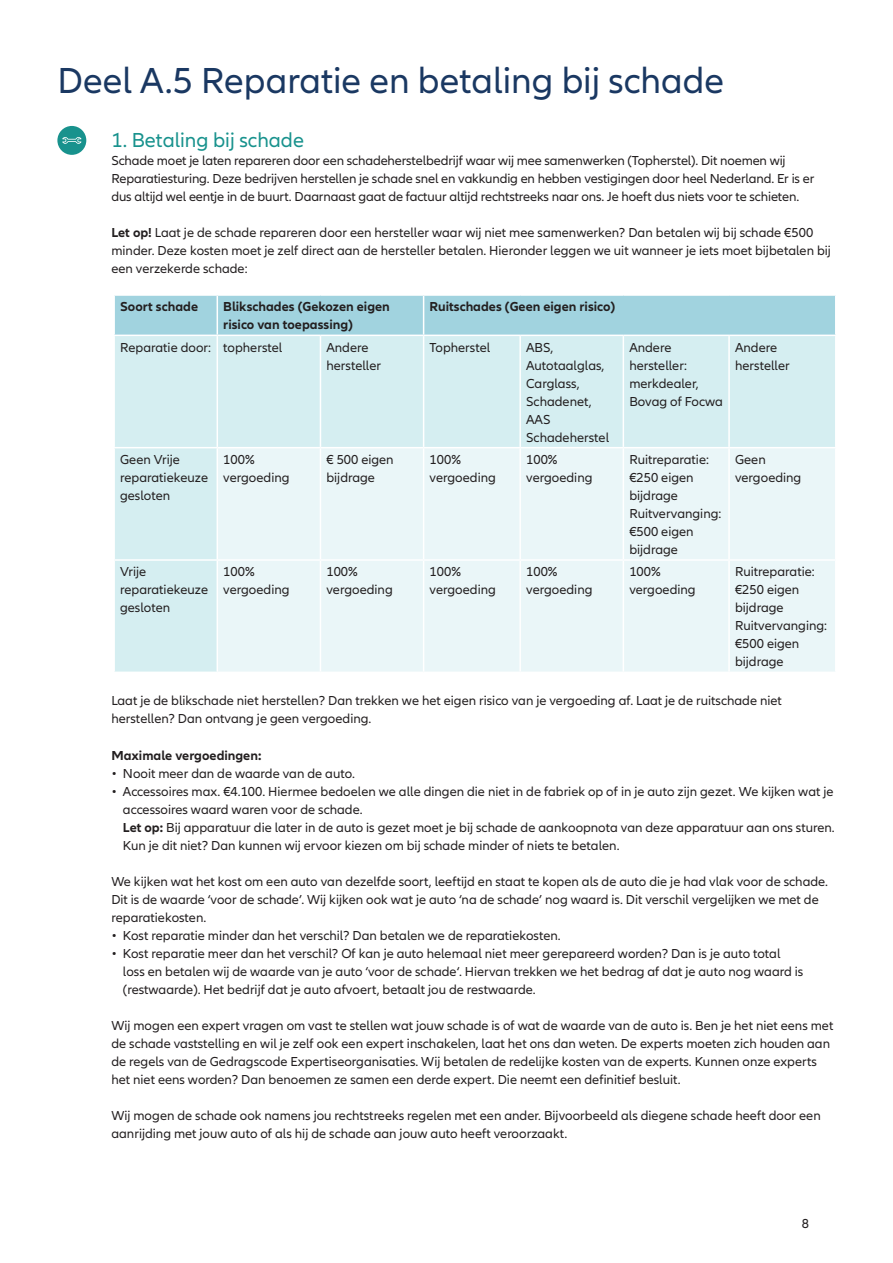
<style>
.page{position:relative;width:893px;height:1263px;background:#fff}
.page>*{position:absolute;margin:0;border:0;box-sizing:border-box;transform-origin:0 0}
.t1{font:37.5px "Allianz Neo";color:#1a3862}
.t2{font:21px "Allianz Neo";color:#18928d}
.t3{font:13.5px/18px "Allianz Neo";color:#231f20}
.t4{font:700 13.5px/18px "Allianz Neo";color:#231f20}
.s1{font-weight:700}
</style>
<div class="page">
<div style="left:57px;top:126px;width:29px;height:29px;background:#18928d;border-radius:50%"></div>
<svg style="left:62px;top:137px;width:19px;height:7px"></svg>
<div style="left:115px;top:296px;width:720px;height:39px;background:#a1d3df"></div>
<div style="left:115px;top:336px;width:720px;height:335px;background:#d5eef1"></div>
<div style="left:218px;top:448px;width:617px;height:223px;background:#eaf6f8"></div>
<hr style="left:217px;top:296px;width:1px;height:39px;background:#fff">
<hr style="left:423px;top:296px;width:1px;height:39px;background:#fff">
<hr style="left:217px;top:336px;width:1px;height:111px;background:#fff">
<hr style="left:320px;top:336px;width:1px;height:111px;background:#fff">
<hr style="left:423px;top:336px;width:1px;height:111px;background:#fff">
<hr style="left:519px;top:336px;width:2px;height:111px;background:#fff">
<hr style="left:623px;top:336px;width:1px;height:111px;background:#fff">
<hr style="left:728px;top:336px;width:2px;height:111px;background:#fff">
<hr style="left:113px;top:447px;width:104px;height:1px;background:#fff">
<hr style="left:217px;top:447px;width:103px;height:1px;background:#fff">
<hr style="left:217px;top:448px;width:1px;height:111px;background:#fff">
<hr style="left:320px;top:447px;width:104px;height:1px;background:#fff">
<hr style="left:320px;top:448px;width:1px;height:111px;background:#fff">
<hr style="left:424px;top:447px;width:96px;height:1px;background:#fff">
<hr style="left:423px;top:448px;width:1px;height:111px;background:#fff">
<hr style="left:520px;top:447px;width:103px;height:1px;background:#fff">
<hr style="left:519px;top:448px;width:2px;height:111px;background:#fff">
<hr style="left:623px;top:447px;width:106px;height:1px;background:#fff">
<hr style="left:623px;top:448px;width:1px;height:111px;background:#fff">
<hr style="left:729px;top:447px;width:107px;height:1px;background:#fff">
<hr style="left:728px;top:448px;width:2px;height:111px;background:#fff">
<hr style="left:113px;top:559px;width:104px;height:2px;background:#fff">
<hr style="left:217px;top:559px;width:103px;height:2px;background:#fff">
<hr style="left:217px;top:561px;width:1px;height:110px;background:#fff">
<hr style="left:320px;top:559px;width:104px;height:2px;background:#fff">
<hr style="left:320px;top:561px;width:1px;height:110px;background:#fff">
<hr style="left:424px;top:559px;width:96px;height:2px;background:#fff">
<hr style="left:423px;top:561px;width:1px;height:110px;background:#fff">
<hr style="left:520px;top:559px;width:103px;height:2px;background:#fff">
<hr style="left:519px;top:561px;width:2px;height:110px;background:#fff">
<hr style="left:623px;top:559px;width:106px;height:2px;background:#fff">
<hr style="left:623px;top:561px;width:1px;height:110px;background:#fff">
<hr style="left:729px;top:559px;width:107px;height:2px;background:#fff">
<hr style="left:728px;top:561px;width:2px;height:110px;background:#fff">
<p class="t1" style="left:57px;top:60px;width:668px">Deel A.5 Reparatie en betaling bij schade</p>
<p class="t2" style="left:111px;top:128px;width:194px">1. Betaling bij schade</p>
<p class="t3" style="left:111px;top:152px;width:704px">Schade moet je laten repareren door een schadeherstelbedrijf waar wij mee samenwerken (Topherstel). Dit noemen wij<br>Reparatiesturing. Deze bedrijven herstellen je schade snel en vakkundig en hebben vestigingen door heel Nederland. Er is er dus altijd wel eentje in de buurt. Daarnaast gaat de factuur altijd rechtstreeks naar ons. Je hoeft dus niets voor te schieten.</p>
<p class="t3" style="left:111px;top:224px;width:721px"><span class="s1">Let op!</span> Laat je de schade repareren door een hersteller waar wij niet mee samenwerken? Dan betalen wij bij schade €500 minder. Deze kosten moet je zelf direct aan de hersteller betalen. Hieronder leggen we uit wanneer je iets moet bijbetalen bij een verzekerde schade:</p>
<p class="t4" style="left:120px;top:298px;width:79px">Soort schade</p>
<p class="t4" style="left:223px;top:298px;width:168px">Blikschades (Gekozen eigen risico van toepassing)</p>
<p class="t4" style="left:430px;top:298px;width:187px">Ruitschades (Geen eigen risico)</p>
<p class="t3" style="left:120px;top:338px;width:92px">Reparatie door:</p>
<p class="t3" style="left:223px;top:338px;width:61px">topherstel</p>
<p class="t3" style="left:326px;top:338px;width:56px">Andere hersteller</p>
<p class="t3" style="left:430px;top:338px;width:62px">Topherstel</p>
<p class="t3" style="left:526px;top:338px;width:84px">ABS,<br>Autotaalglas,<br>Carglass,<br>Schadenet,<br>AAS<br>Schadeherstel</p>
<p class="t3" style="left:629px;top:338px;width:95px">Andere hersteller: merkdealer,<br>Bovag of Focwa</p>
<p class="t3" style="left:735px;top:338px;width:56px">Andere hersteller</p>
<p class="t3" style="left:120px;top:451px;width:89px">Geen Vrije reparatiekeuze gesloten</p>
<p class="t3" style="left:223px;top:451px;width:68px">100% vergoeding</p>
<p class="t3" style="left:326px;top:451px;width:69px">€ 500 eigen bijdrage</p>
<p class="t3" style="left:430px;top:451px;width:68px">100% vergoeding</p>
<p class="t3" style="left:526px;top:451px;width:68px">100% vergoeding</p>
<p class="t3" style="left:629px;top:451px;width:81px">Ruitreparatie: €250 eigen bijdrage</p>
<p class="t3" style="left:629px;top:505px;width:94px">Ruitvervanging: €500 eigen bijdrage</p>
<p class="t3" style="left:735px;top:451px;width:68px">Geen vergoeding</p>
<p class="t3" style="left:120px;top:563px;width:89px">Vrije reparatiekeuze gesloten</p>
<p class="t3" style="left:223px;top:563px;width:68px">100% vergoeding</p>
<p class="t3" style="left:326px;top:563px;width:68px">100% vergoeding</p>
<p class="t3" style="left:430px;top:563px;width:68px">100% vergoeding</p>
<p class="t3" style="left:526px;top:563px;width:68px">100% vergoeding</p>
<p class="t3" style="left:629px;top:563px;width:68px">100% vergoeding</p>
<p class="t3" style="left:735px;top:563px;width:81px">Ruitreparatie: €250 eigen bijdrage</p>
<p class="t3" style="left:735px;top:617px;width:94px">Ruitvervanging: €500 eigen bijdrage</p>
<p class="t3" style="left:111px;top:692px;width:672px">Laat je de blikschade niet herstellen? Dan trekken we het eigen risico van je vergoeding af. Laat je de ruitschade niet</p>
<p class="t3" style="left:111px;top:710px;width:262px">herstellen? Dan ontvang je geen vergoeding.</p>
<p class="t4" style="left:111px;top:746px;width:151px">Maximale vergoedingen:</p>
<p class="t3" style="left:111px;top:764px;width:245px">• Nooit meer dan de waarde van de auto.</p>
<p class="t3" style="left:123px;top:782px;width:713px;text-indent:-12px">• Accessoires max. €4.100. Hiermee bedoelen we alle dingen die niet in de fabriek op of in je auto zijn gezet. We kijken wat je accessoires waard waren voor de schade.<br><span class="s1">Let op:</span> Bij apparatuur die later in de auto is gezet moet je bij schade de aankoopnota van deze apparatuur aan ons sturen.<br>Kun je dit niet? Dan kunnen wij ervoor kiezen om bij schade minder of niets te betalen.</p>
<p class="t3" style="left:111px;top:872px;width:718px">We kijken wat het kost om een auto van dezelfde soort, leeftijd en staat te kopen als de auto die je had vlak voor de schade.<br>Dit is de waarde ‘voor de schade’. Wij kijken ook wat je auto ‘na de schade’ nog waard is. Dit verschil vergelijken we met de reparatiekosten.</p>
<p class="t3" style="left:111px;top:926px;width:451px">• Kost reparatie minder dan het verschil? Dan betalen we de reparatiekosten.</p>
<p class="t3" style="left:123px;top:944px;width:682px;text-indent:-12px">• Kost reparatie meer dan het verschil? Of kan je auto helemaal niet meer gerepareerd worden? Dan is je auto total loss en betalen wij de waarde van je auto ‘voor de schade‘. Hiervan trekken we het bedrag af dat je auto nog waard is (restwaarde). Het bedrijf dat je auto afvoert, betaalt jou de restwaarde.</p>
<p class="t3" style="left:111px;top:1016px;width:723px">Wij mogen een expert vragen om vast te stellen wat jouw schade is of wat de waarde van de auto is. Ben je het niet eens met de schade vaststelling en wil je zelf ook een expert inschakelen, laat het ons dan weten. De experts moeten zich houden aan de regels van de Gedragscode Expertiseorganisaties. Wij betalen de redelijke kosten van de experts. Kunnen onze experts het niet eens worden? Dan benoemen ze samen een derde expert. Die neemt een definitief besluit.</p>
<p class="t3" style="left:111px;top:1106px;width:711px">Wij mogen de schade ook namens jou rechtstreeks regelen met een ander. Bijvoorbeeld als diegene schade heeft door een aanrijding met jouw auto of als hij de schade aan jouw auto heeft veroorzaakt.</p>
<p class="t3" style="left:802px;top:1214px;width:9px">8</p>
</div>
